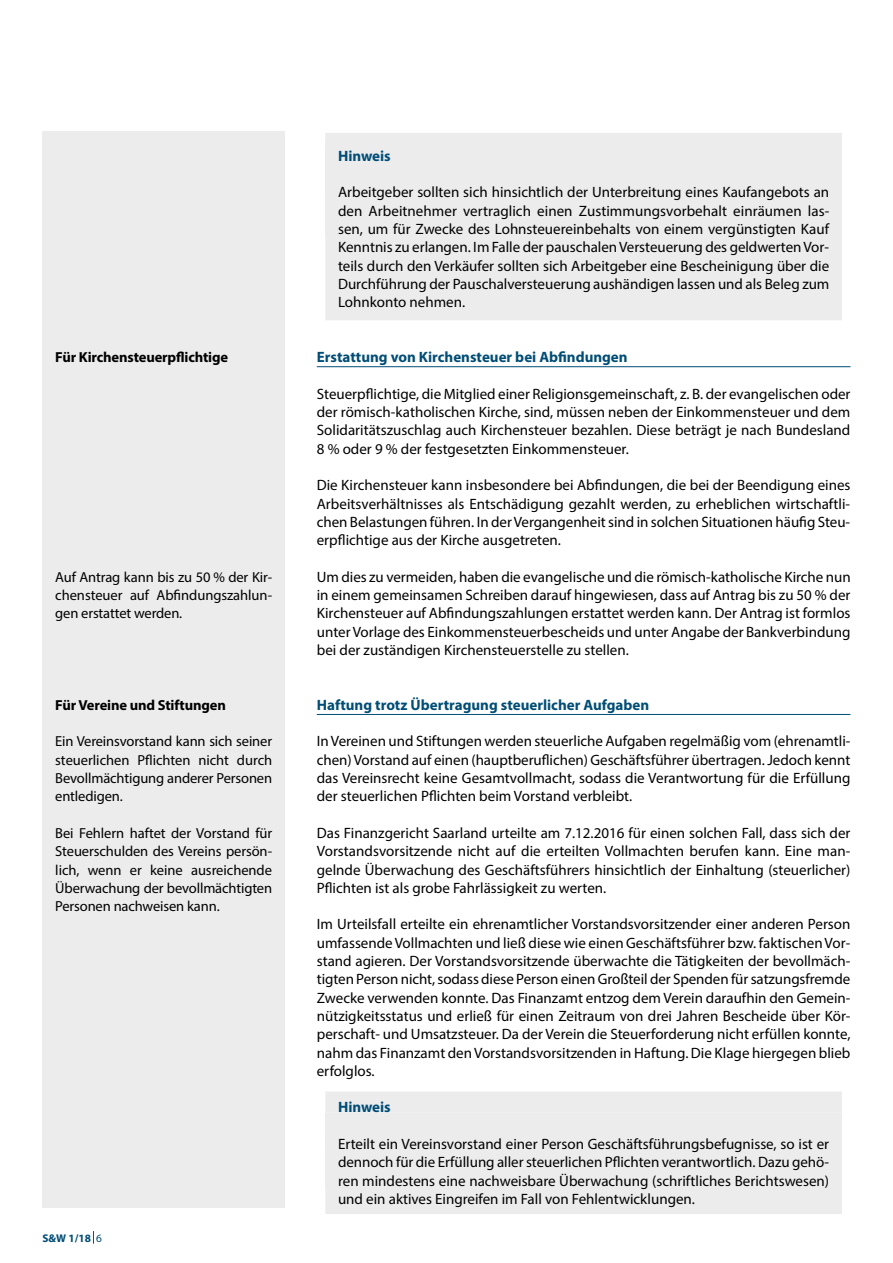
<style>
.page{position:relative;width:893px;height:1263px;background:#fff}
.page>*{position:absolute;margin:0;border:0;box-sizing:border-box;transform-origin:0 0}
.t1{font:15px/18.3px "Myriad Pro";color:#000;text-align:justify}
.t2{font:700 15px "Myriad Pro";color:#004d76}
.t3{font:14.55px/18.3px "Myriad Pro";letter-spacing:-.01em;color:#000;text-align:justify}
.t4{font:700 14.55px "Myriad Pro";letter-spacing:-.01em;color:#000}
.t5{font:700 11.25px "Myriad Pro";color:#004d76}
.s1{font-weight:400}
</style>
<div class="page">
<svg style="left:93px;top:1231px;width:1px;height:13px"></svg>
<div style="left:325px;top:133px;width:517px;height:187px;background:#ececed"></div>
<hr style="left:317px;top:366px;width:533px;height:1px;background:#004d76">
<hr style="left:317px;top:714px;width:533px;height:1px;background:#004d76">
<div style="left:325px;top:1091px;width:517px;height:21px;background:#ececed"></div>
<div style="left:325px;top:1113px;width:517px;height:36px;background:#ececed"></div>
<div style="left:325px;top:1136px;width:517px;height:78px;background:#ececed"></div>
<div style="left:43px;top:132px;width:242px;height:1076px;background:#ececed"></div>
<p class="t4" style="left:55px;top:348px;width:174px">Für Kirchensteuerpflichtige</p>
<p class="t3" style="left:55px;top:567px;width:218px">Auf Antrag kann bis zu 50 % der Kir&shy;chensteuer auf Abfindungszahlun&shy;gen erstattet werden.</p>
<p class="t4" style="left:55px;top:695px;width:172px">Für Vereine und Stiftungen</p>
<p class="t3" style="left:55px;top:732px;width:218px">Ein Vereinsvorstand kann sich seiner steuerlichen Pflichten nicht durch Bevollmächtigung anderer Personen entledigen.</p>
<p class="t3" style="left:55px;top:824px;width:218px">Bei Fehlern haftet der Vorstand für Steuerschulden des Vereins persön&shy;lich, wenn er keine ausreichende Überwachung der bevollmächtigten Personen nachweisen kann.</p>
<p class="t5" style="left:43px;top:1230px;width:61px">S&amp;W 1/18 <span class="s1">6</span></p>
<p class="t2" style="left:338px;top:146px;width:54px">Hinweis</p>
<p class="t1" style="left:338px;top:183px;width:493px">Arbeitgeber sollten sich hinsichtlich der Unterbreitung eines Kaufangebots an den Arbeitnehmer vertraglich einen Zustimmungsvorbehalt einräumen las&shy;sen, um für Zwecke des Lohnsteuereinbehalts von einem vergünstigten Kauf Kenntnis zu erlangen. Im Falle der pauschalen Versteuerung des geldwerten Vor&shy;teils durch den Verkäufer sollten sich Arbeitgeber eine Bescheinigung über die Durchführung der Pauschalversteuerung aushändigen lassen und als Beleg zum Lohnkonto nehmen.</p>
<p class="t2" style="left:317px;top:347px;width:312px">Erstattung von Kirchensteuer bei Abfindungen</p>
<p class="t1" style="left:317px;top:384px;width:535px">Steuerpflichtige, die Mitglied einer Religionsgemeinschaft, z. B. der evangelischen oder der römisch-katholischen Kirche, sind, müssen neben der Einkommensteuer und dem Solidaritätszuschlag auch Kirchensteuer bezahlen. Diese beträgt je nach Bundesland 8 % oder 9 % der festgesetzten Einkommensteuer.</p>
<p class="t1" style="left:317px;top:476px;width:535px">Die Kirchensteuer kann insbesondere bei Abfindungen, die bei der Beendigung eines Arbeitsverhältnisses als Entschädigung gezahlt werden, zu erheblichen wirtschaftli&shy;chen Belastungen führen. In der Vergangenheit sind in solchen Situationen häufig Steu&shy;erpflichtige aus der Kirche ausgetreten.</p>
<p class="t1" style="left:317px;top:567px;width:535px">Um dies zu vermeiden, haben die evangelische und die römisch-katholische Kirche nun in einem gemeinsamen Schreiben darauf hingewiesen, dass auf Antrag bis zu 50 % der Kirchensteuer auf Abfindungszahlungen erstattet werden kann. Der Antrag ist formlos unter Vorlage des Einkommensteuerbescheids und unter Angabe der Bankverbindung bei der zuständigen Kirchensteuerstelle zu stellen.</p>
<p class="t2" style="left:317px;top:695px;width:334px">Haftung trotz Übertragung steuerlicher Aufgaben</p>
<p class="t1" style="left:317px;top:732px;width:535px">In Vereinen und Stiftungen werden steuerliche Aufgaben regelmäßig vom (ehrenamtli&shy;chen) Vorstand auf einen (hauptberuflichen) Geschäftsführer übertragen. Jedoch kennt das Vereinsrecht keine Gesamtvollmacht, sodass die Verantwortung für die Erfüllung der steuerlichen Pflichten beim Vorstand verbleibt.</p>
<p class="t1" style="left:317px;top:823px;width:535px">Das Finanzgericht Saarland urteilte am 7.12.2016 für einen solchen Fall, dass sich der Vorstandsvorsitzende nicht auf die erteilten Vollmachten berufen kann. Eine man&shy;gelnde Überwachung des Geschäftsführers hinsichtlich der Einhaltung (steuerlicher)<br>Pflichten ist als grobe Fahrlässigkeit zu werten.</p>
<p class="t1" style="left:317px;top:915px;width:535px">Im Urteilsfall erteilte ein ehrenamtlicher Vorstandsvorsitzender einer anderen Person umfassende Vollmachten und ließ diese wie einen Geschäftsführer bzw. faktischen Vor&shy;stand agieren. Der Vorstandsvorsitzende überwachte die Tätigkeiten der bevollmäch&shy;tigten Person nicht, sodass diese Person einen Großteil der Spenden für satzungsfremde Zwecke verwenden konnte. Das Finanzamt entzog dem Verein daraufhin den Gemein&shy;nützigkeitsstatus und erließ für einen Zeitraum von drei Jahren Bescheide über Kör&shy;perschaft- und Umsatzsteuer. Da der Verein die Steuerforderung nicht erfüllen konnte, nahm das Finanzamt den Vorstandsvorsitzenden in Haftung. Die Klage hiergegen blieb erfolglos.</p>
<p class="t2" style="left:338px;top:1098px;width:54px">Hinweis</p>
<p class="t1" style="left:338px;top:1135px;width:493px">Erteilt ein Vereinsvorstand einer Person Geschäftsführungsbefugnisse, so ist er dennoch für die Erfüllung aller steuerlichen Pflichten verantwortlich. Dazu gehö&shy;ren mindestens eine nachweisbare Überwachung (schriftliches Berichtswesen) und ein aktives Eingreifen im Fall von Fehlentwicklungen.</p>
</div>
